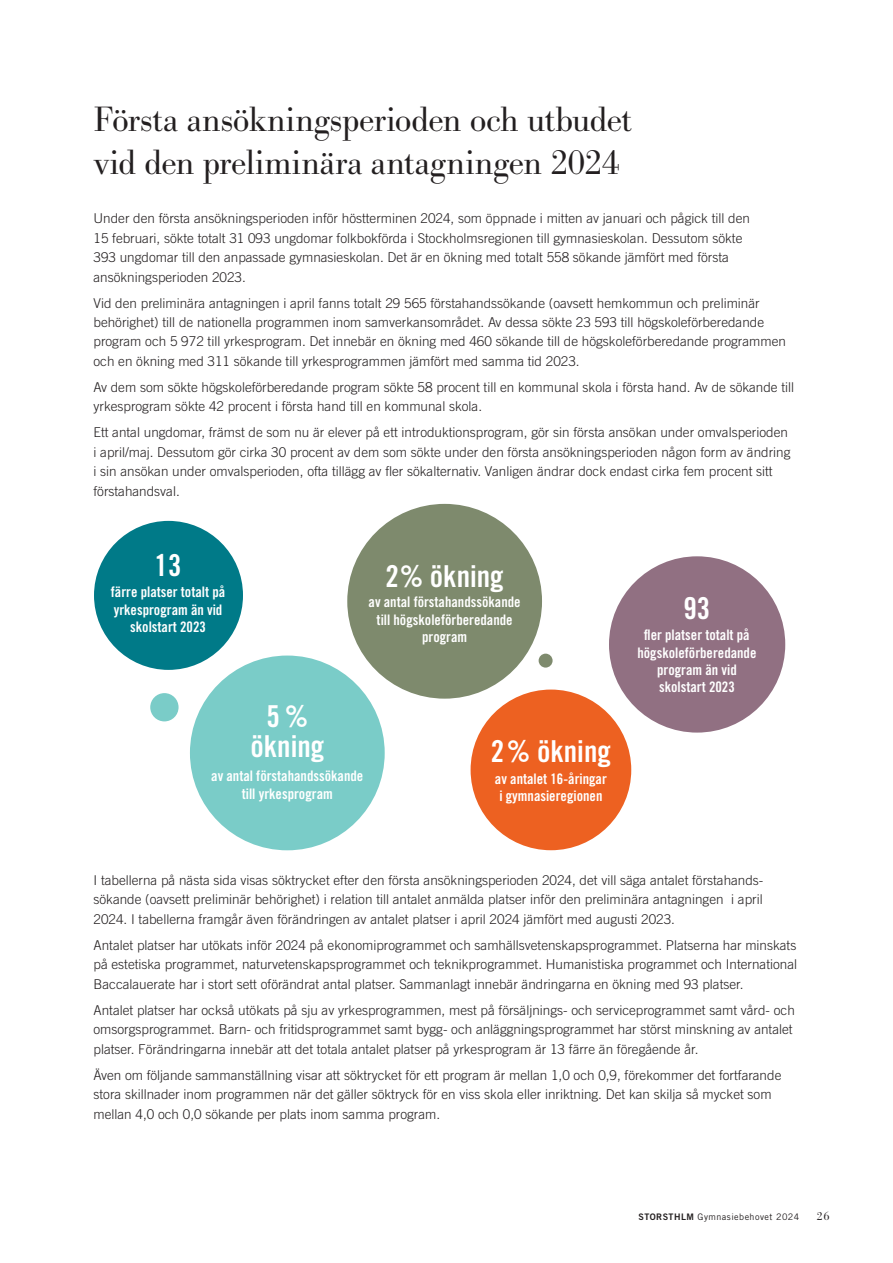
<style>
.page{position:relative;width:893px;height:1263px;background:#fff}
.page>*{position:absolute;margin:0;border:0;box-sizing:border-box;transform-origin:0 0}
.t1{font:300 36px/43.2px "Bodoni Nr 1 SBOP";letter-spacing:-.03em;color:#231f20}
.t2{font:30.15px/29.7px "Trade Gothic LT Std Bd Cn 20";color:#fff;text-align:center}
.t3{font:14.55px/17.4px "Trade Gothic LT Std Bd Cn 20";color:#fff;text-align:center}
.t4{font:300 13.5px/19.5px "Trade Gothic LT Std";color:#231f20}
.t5{font:300 12px "Bodoni Nr 1 SBOP";color:#231f20}
.t6{font:9px "Trade Gothic LT Std";letter-spacing:.05em;color:#231f20}
.s1{font-family:"Trade Gothic LT Std Bd 2"}
</style>
<div class="page">
<div style="left:471px;top:689px;width:160px;height:161px;background:#ed6121;border-radius:50%"></div>
<div style="left:94px;top:521px;width:149px;height:149px;background:#007a88;border-radius:50%"></div>
<div style="left:190px;top:655px;width:195px;height:195px;background:#7accc8;border-radius:50%"></div>
<div style="left:609px;top:556px;width:176px;height:177px;background:#917082;border-radius:50%"></div>
<div style="left:539px;top:654px;width:14px;height:14px;background:#7e8a6d;border-radius:50%"></div>
<div style="left:150px;top:693px;width:29px;height:28px;background:#7accc8;border-radius:50%"></div>
<div style="left:347px;top:504px;width:195px;height:195px;background:#7e8a6d;border-radius:50%"></div>
<h2 class="t1" style="left:94px;top:99px;width:540px">Första ansökningsperioden och utbudet vid den preliminära antagningen 2024</h2>
<p class="t4" style="left:94px;top:208px;width:658px">Under den första ansökningsperioden inför höstterminen 2024, som öppnade i mitten av januari och pågick till den 15 februari, sökte totalt 31 093 ungdomar folkbokförda i Stockholmsregionen till gymnasieskolan. Dessutom sökte 393 ungdomar till den anpassade gymnasieskolan. Det är en ökning med totalt 558 sökande jämfört med första ansökningsperioden 2023.</p>
<p class="t4" style="left:94px;top:293px;width:694px">Vid den preliminära antagningen i april fanns totalt 29 565 förstahandssökande (oavsett hemkommun och preliminär behörighet) till de nationella programmen inom samverkansområdet. Av dessa sökte 23 593 till högskoleförberedande program och 5 972 till yrkesprogram. Det innebär en ökning med 460 sökande till de högskoleförberedande programmen och en ökning med 311 sökande till yrkesprogrammen jämfört med samma tid 2023.</p>
<p class="t4" style="left:94px;top:377px;width:702px">Av dem som sökte högskoleförberedande program sökte 58 procent till en kommunal skola i första hand. Av de sökande till yrkesprogram sökte 42 procent i första hand till en kommunal skola.</p>
<p class="t4" style="left:94px;top:422px;width:698px">Ett antal ungdomar, främst de som nu är elever på ett introduktionsprogram, gör sin första ansökan under omvalsperioden i april/maj. Dessutom gör cirka 30 procent av dem som sökte under den första ansökningsperioden någon form av ändring i sin ansökan under omvalsperioden, ofta tillägg av fler sökalternativ. Vanligen ändrar dock endast cirka fem procent sitt förstahandsval.</p>
<p class="t2" style="left:155px;top:550px;width:28px">13</p>
<p class="t3" style="left:111px;top:583px;width:116px">färre platser totalt på yrkesprogram än vid skolstart 2023</p>
<p class="t2" style="left:386px;top:561px;width:120px">2 % ökning</p>
<p class="t3" style="left:369px;top:593px;width:154px">av antal förstahandssökande</p>
<p class="t3" style="left:377px;top:611px;width:138px">till högskoleförberedande</p>
<p class="t3" style="left:422px;top:628px;width:47px">program</p>
<p class="t2" style="left:250px;top:701px;width:75px">5 % ökning</p>
<p class="t3" style="left:211px;top:767px;width:154px">av antal förstahandssökande till yrkesprogram</p>
<p class="t2" style="left:491px;top:736px;width:121px">2 % ökning</p>
<p class="t3" style="left:495px;top:770px;width:113px">av antalet 16-åringar i gymnasieregionen</p>
<p class="t2" style="left:683px;top:593px;width:28px">93</p>
<p class="t3" style="left:637px;top:626px;width:121px">fler platser totalt på högskoleförberedande</p>
<p class="t3" style="left:657px;top:661px;width:81px">program än vid</p>
<p class="t3" style="left:659px;top:678px;width:77px">skolstart 2023</p>
<p class="t4" style="left:94px;top:870px;width:671px;text-align:justify">I tabellerna på nästa sida visas söktrycket efter den första ansökningsperioden 2024, det vill säga antalet förstahands&shy;sökande (oavsett preliminär behörighet) i relation till antalet anmälda platser inför den preliminära antagningen i april 2024. I tabellerna framgår även förändringen av antalet platser i april 2024 jämfört med augusti 2023.</p>
<p class="t4" style="left:94px;top:935px;width:705px;text-align:justify">Antalet platser har utökats inför 2024 på ekonomiprogrammet och samhällsvetenskapsprogrammet. Platserna har minskats på estetiska programmet, naturvetenskapsprogrammet och teknikprogrammet. Humanistiska programmet och International Baccalauerate har i stort sett oförändrat antal platser. Sammanlagt innebär ändringarna en ökning med 93 platser.</p>
<p class="t4" style="left:94px;top:1000px;width:703px">Antalet platser har också utökats på sju av yrkesprogrammen, mest på försäljnings- och serviceprogrammet samt vård- och omsorgsprogrammet. Barn- och fritidsprogrammet samt bygg- och anläggningsprogrammet har störst minskning av antalet platser. Förändringarna innebär att det totala antalet platser på yrkesprogram är 13 färre än föregående år.</p>
<p class="t4" style="left:94px;top:1065px;width:689px">Även om följande sammanställning visar att söktrycket för ett program är mellan 1,0 och 0,9, förekommer det fortfarande stora skillnader inom programmen när det gäller söktryck för en viss skola eller inriktning. Det kan skilja så mycket som mellan 4,0 och 0,0 sökande per plats inom samma program.</p>
<p class="t6" style="left:638px;top:1211px;width:163px"><span class="s1">STORSTHLM</span> Gymnasiebehovet 2024</p>
<p class="t5" style="left:816px;top:1210px;width:15px">26</p>
</div>
